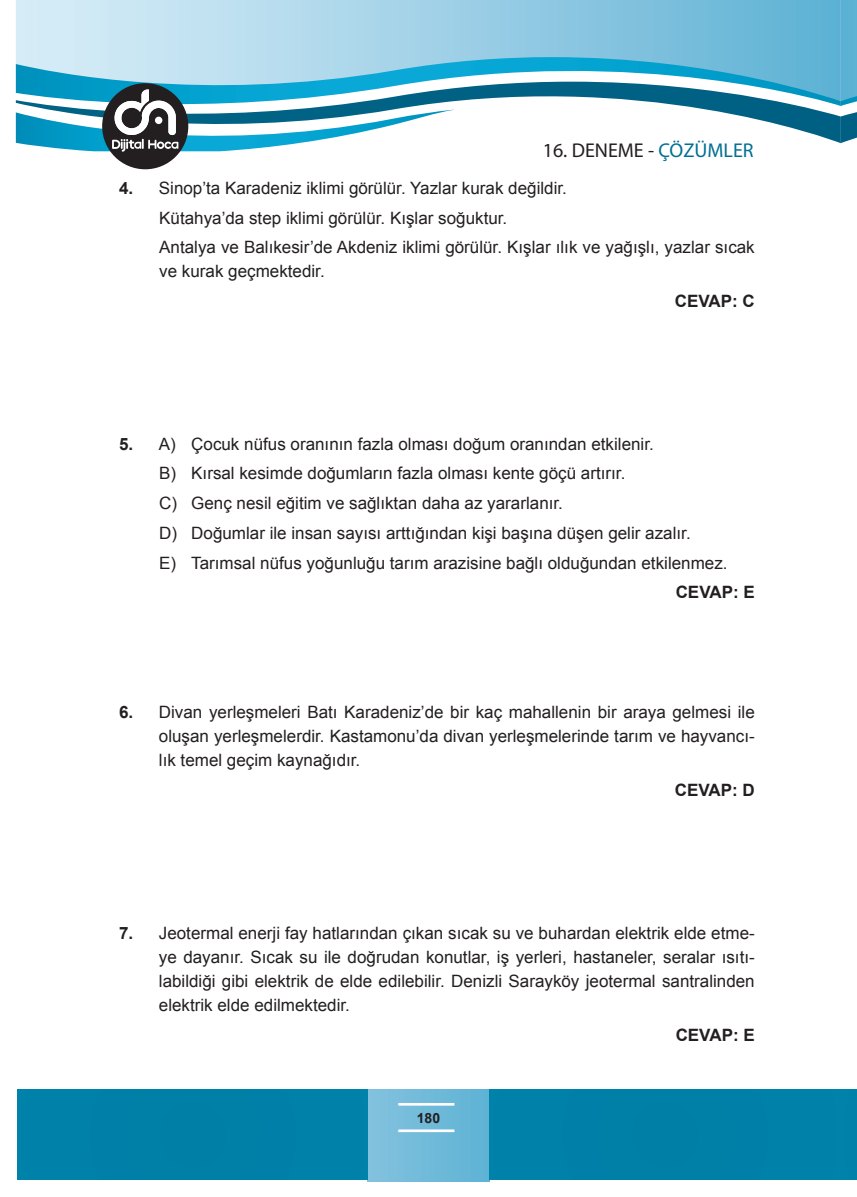
<style>
.page{position:relative;width:857px;height:1197px;background:#fff}
.page>*{position:absolute;margin:0;border:0;box-sizing:border-box;transform-origin:0 0}
.t1{font:20px "Myriad Pro";color:#231f20}
.t2{font:17px/29.6px "Arial";color:#231f20}
.t3{font:700 17px "Arial";color:#231f20}
.t4{font:700 14px "Arial";color:#231f20}
.s1{color:#006f92}
.s2{font-weight:700}
</style>
<div class="page">
<svg style="left:16px;top:0;width:824px;height:44px;background:#9ed0e6"></svg>
<svg style="left:16px;top:44px;width:824px;height:24px;background:#90cce5"></svg>
<svg style="left:16px;top:68px;width:824px;height:75px"></svg>
<svg style="left:840px;top:0;width:16px;height:143px;background:#58a9c8"></svg>
<div style="left:367px;top:1089px;width:122px;height:92px;background:linear-gradient(to right,#85c3df,#5fb3d5)"></div>
<hr style="left:398px;top:1102px;width:56px;height:1px;background:#fff">
<hr style="left:398px;top:1103px;width:56px;height:1px;background:#fff">
<hr style="left:398px;top:1104px;width:56px;height:1px;background:#fff">
<hr style="left:398px;top:1129px;width:56px;height:1px;background:#fff">
<hr style="left:398px;top:1130px;width:56px;height:1px;background:#fff">
<hr style="left:398px;top:1131px;width:56px;height:1px;background:#fff">
<div style="left:839px;top:1089px;width:17px;height:90px;background:#0081a9"></div>
<div style="left:17px;top:1089px;width:350px;height:90px;background:#0080a8"></div>
<div style="left:489px;top:1089px;width:350px;height:90px;background:#0080a8"></div>
<div style="left:102px;top:83px;width:86px;height:86px;background:#231f20;border-radius:50%"></div>
<svg style="left:16px;top:89px;width:437px;height:67px"></svg>
<p class="t1" style="left:542px;top:138px;width:212px">16. DENEME - <span class="s1">ÇÖZÜMLER</span></p>
<p class="t2" style="left:159px;top:173px;width:596px;text-indent:-40px"><span class="s2">4.</span> Sinop’ta Karadeniz iklimi görülür. Yazlar kurak değildir.<br>Kütahya’da step iklimi görülür. Kışlar soğuktur.<br>Antalya ve Balıkesir’de Akdeniz iklimi görülür. Kışlar ılık ve yağışlı, yazlar sıcak</p>
<p class="t2" style="left:159px;top:257px;width:167px">ve kurak geçmektedir.</p>
<p class="t3" style="left:674px;top:290px;width:81px">CEVAP: C</p>
<p class="t2" style="left:159px;top:429px;width:569px;text-indent:-40px"><span class="s2">5.</span> A) Çocuk nüfus oranının fazla olması doğum oranından etkilenir.<br>B) Kırsal kesimde doğumların fazla olması kente göçü artırır.<br>C) Genç nesil eğitim ve sağlıktan daha az yararlanır.<br>D) Doğumlar ile insan sayısı arttığından kişi başına düşen gelir azalır.<br>E) Tarımsal nüfus yoğunluğu tarım arazisine bağlı olduğundan etkilenmez.</p>
<p class="t3" style="left:675px;top:581px;width:81px">CEVAP: E</p>
<p class="t2" style="left:159px;top:700px;width:597px;line-height:24px;text-align:justify;text-indent:-40px"><span class="s2">6.</span> Divan yerleşmeleri Batı Karadeniz’de bir kaç mahallenin bir araya gelmesi ile oluşan yerleşmelerdir. Kastamonu’da divan yerleşmelerinde tarım ve hayvancı&shy;lık temel geçim kaynağıdır.</p>
<p class="t3" style="left:674px;top:778px;width:81px">CEVAP: D</p>
<p class="t2" style="left:159px;top:920px;width:597px;line-height:24px;text-align:justify;text-indent:-40px"><span class="s2">7.</span> Jeotermal enerji fay hatlarından çıkan sıcak su ve buhardan elektrik elde etme&shy;ye dayanır. Sıcak su ile doğrudan konutlar, iş yerleri, hastaneler, seralar ısıtı&shy;labildiği gibi elektrik de elde edilebilir. Denizli Sarayköy jeotermal santralinden elektrik elde edilmektedir.</p>
<p class="t3" style="left:675px;top:1023px;width:81px">CEVAP: E</p>
<p class="t4" style="left:416px;top:1108px;width:25px">180</p>
</div>
